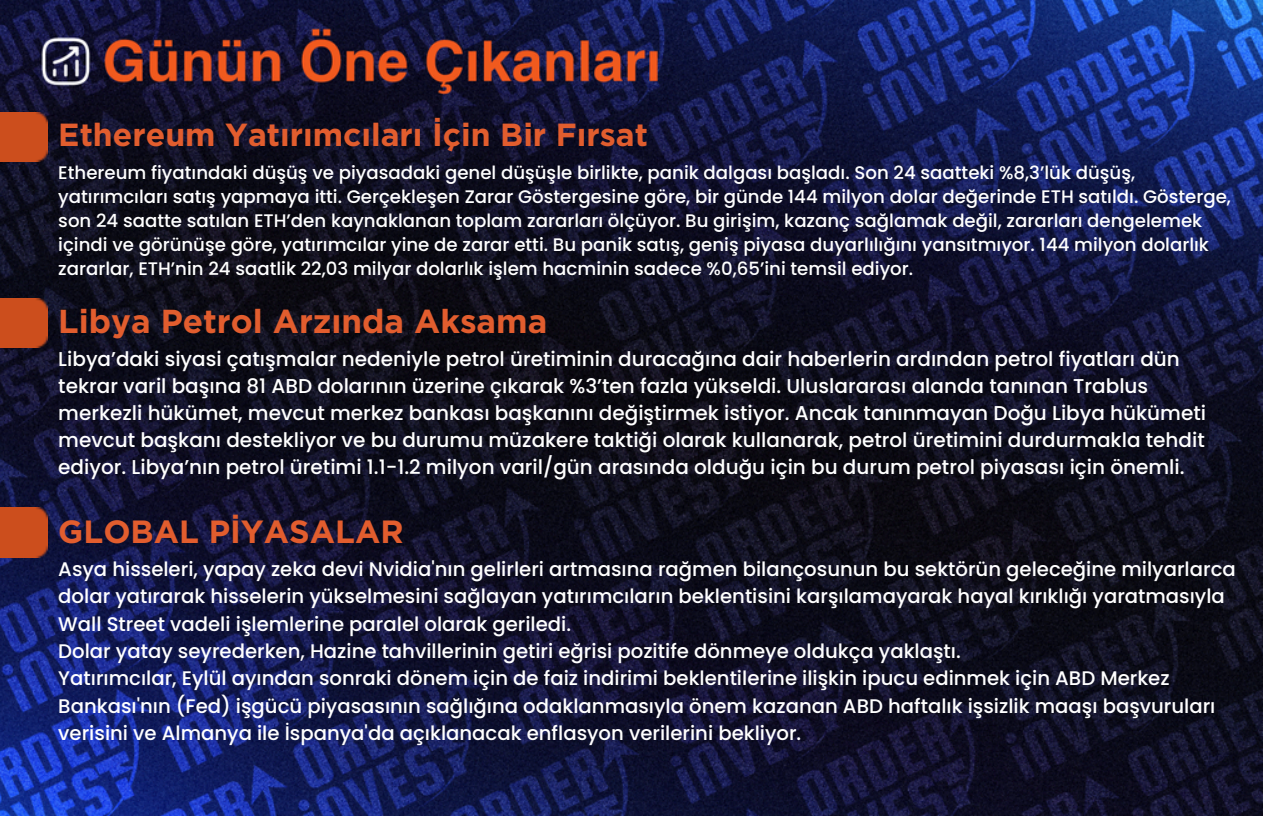
<style>
.page{position:relative;width:1263px;height:816px;background:#fff}
.page>*{position:absolute;margin:0;border:0;box-sizing:border-box;transform-origin:0 0}
.t1{font:700 33.2px "Gotham";color:#e25d2e}
.t2{font:700 32.2px "Gotham";color:#e25d2e}
.t3{font:700 32px "Gotham";color:#e25d2e}
.t4{font:500 20px/27px "Poppins";color:#fff}
.t5{font:500 19.6px/27.4px "Poppins";color:#fff}
.t6{font:500 18.2px/24px "Poppins";color:#fff}
</style>
<div class="page">
<img style="left:0;top:0;width:1263px;height:816px">
<div style="left:0;top:112px;width:48px;height:50px;background:#cc4e1d"></div>
<div style="left:0;top:298px;width:48px;height:50px;background:#cc4e1d"></div>
<div style="left:0;top:508px;width:48px;height:49px;background:#cc4e1d"></div>
<p class="t3" style="left:58px;top:115px;width:591px">Ethereum Yatırımcıları İçin Bir Fırsat</p>
<h1 class="t6" style="left:58px;top:161px;width:1174px">Ethereum fiyatındaki düşüş ve piyasadaki genel düşüşle birlikte, panik dalgası başladı. Son 24 saatteki %8,3’lük düşüş, yatırımcıları satış yapmaya itti. Gerçekleşen Zarar Göstergesine göre, bir günde 144 milyon dolar değerinde ETH satıldı. Gösterge, son 24 saatte satılan ETH’den kaynaklanan toplam zararları ölçüyor. Bu girişim, kazanç sağlamak değil, zararları dengelemek içindi ve görünüşe göre, yatırımcılar yine de zarar etti. Bu panik satış, geniş piyasa duyarlılığını yansıtmıyor. 144 milyon dolarlık zararlar, ETH’nin 24 saatlik 22,03 milyar dolarlık işlem hacminin sadece %0,65’ini temsil ediyor.</h1>
<p class="t1" style="left:58px;top:301px;width:491px">Libya Petrol Arzında Aksama</p>
<p class="t4" style="left:58px;top:345px;width:1149px">Libya’daki siyasi çatışmalar nedeniyle petrol üretiminin duracağına dair haberlerin ardından petrol fiyatları dün tekrar varil başına 81 ABD dolarının üzerine çıkarak %3’ten fazla yükseldi. Uluslararası alanda tanınan Trablus merkezli hükümet, mevcut merkez bankası başkanını değiştirmek istiyor. Ancak tanınmayan Doğu Libya hükümeti mevcut başkanı destekliyor ve bu durumu müzakere taktiği olarak kullanarak, petrol üretimini durdurmakla tehdit ediyor. Libya’nın petrol üretimi 1.1-1.2 milyon varil/gün arasında olduğu için bu durum petrol piyasası için önemli.</p>
<p class="t2" style="left:58px;top:512px;width:347px">GLOBAL PİYASALAR</p>
<h2 class="t5" style="left:58px;top:555px;width:1179px">Asya hisseleri, yapay zeka devi Nvidia'nın gelirleri artmasına rağmen bilançosunun bu sektörün geleceğine milyarlarca dolar yatırarak hisselerin yükselmesini sağlayan yatırımcıların beklentisini karşılamayarak hayal kırıklığı yaratmasıyla<br>Wall Street vadeli işlemlerine paralel olarak geriledi.</h2>
<p class="t5" style="left:58px;top:637px;width:904px">Dolar yatay seyrederken, Hazine tahvillerinin getiri eğrisi pozitife dönmeye oldukça yaklaştı.</p>
<h2 class="t5" style="left:58px;top:665px;width:1159px">Yatırımcılar, Eylül ayından sonraki dönem için de faiz indirimi beklentilerine ilişkin ipucu edinmek için ABD Merkez<br>Bankası'nın (Fed) işgücü piyasasının sağlığına odaklanmasıyla önem kazanan ABD haftalık işsizlik maaşı başvuruları verisini ve Almanya ile İspanya'da açıklanacak enflasyon verilerini bekliyor.</h2>
</div>
